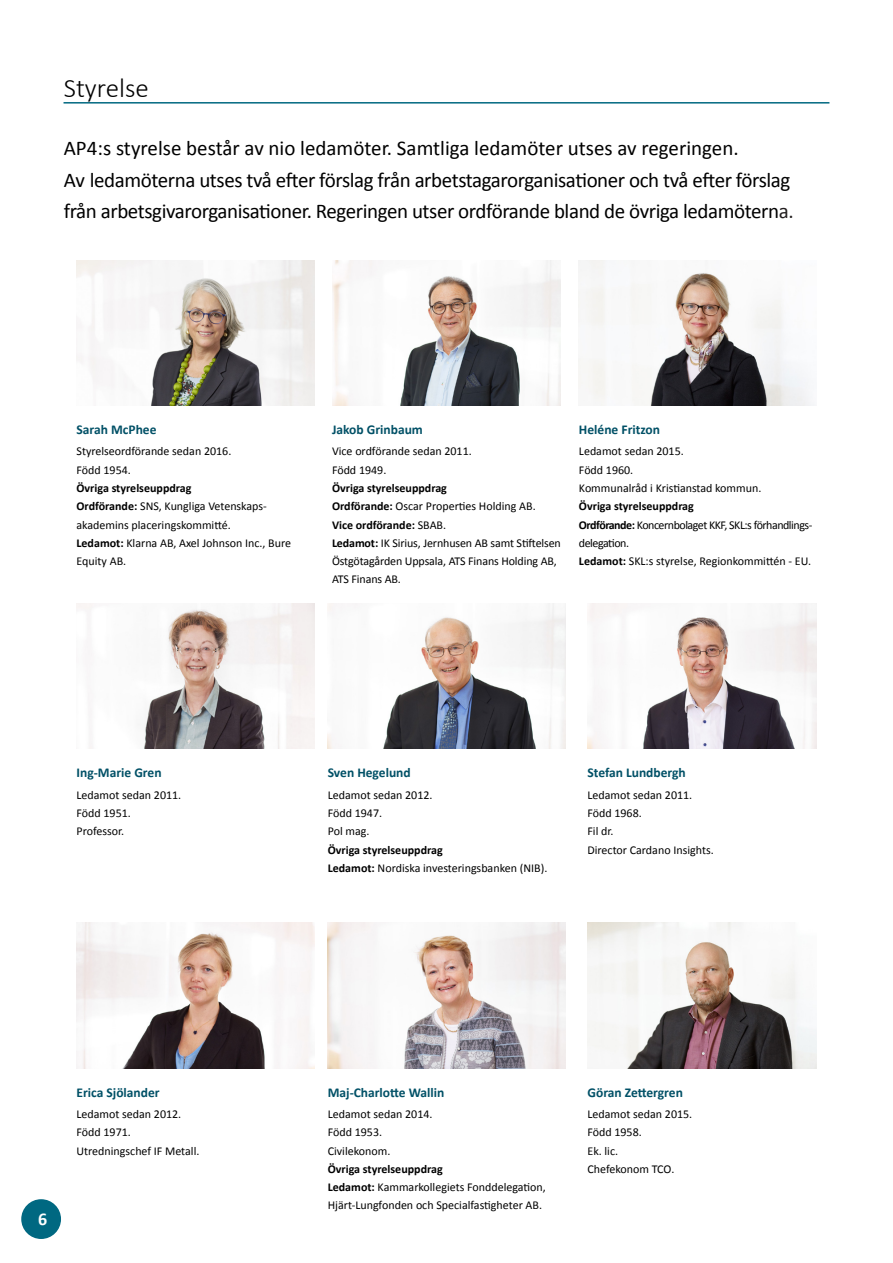
<style>
.page{position:relative;width:893px;height:1263px;background:#fff}
.page>*{position:absolute;margin:0;border:0;box-sizing:border-box;transform-origin:0 0}
.t1{font:300 27px "Calibri";color:#000}
.t2{font:21px/31.5px "Calibri";letter-spacing:-.02em;color:#000}
.t3{font:700 18px "Calibri";color:#fff}
.t4{font:700 13.5px "Calibri";color:#005066}
.t5{font:12px/18.3px "Calibri";color:#000}
.t6{font:12px/18.3px "Calibri";letter-spacing:-.04em;color:#000}
.s1{color:#231f20}
.s2{font-weight:700}
</style>
<div class="page">
<div style="left:22px;top:1200px;width:38px;height:38px;background:#006881;border-radius:50%"></div>
<div style="left:21px;top:1199px;width:40px;height:40px;border:2px solid #006881;border-radius:50%"></div>
<img style="left:77px;top:260px;width:237px;height:145px">
<img style="left:332px;top:260px;width:229px;height:145px">
<img style="left:587px;top:923px;width:229px;height:145px">
<img style="left:328px;top:603px;width:237px;height:146px">
<img style="left:328px;top:923px;width:237px;height:145px">
<img style="left:587px;top:603px;width:229px;height:146px">
<img style="left:77px;top:603px;width:237px;height:146px">
<img style="left:77px;top:923px;width:237px;height:145px">
<img style="left:579px;top:260px;width:235px;height:145px">
<hr style="left:64px;top:102px;width:765px;height:2px;background:#006881">
<h1 class="t1" style="left:64px;top:71px;width:87px">Styrelse</h1>
<p class="t2" style="left:64px;top:133px;width:731px">AP4:s styrelse består av nio ledamöter. Samtliga ledamöter utses av regeringen.<br>Av ledamöterna utses två efter förslag från arbetstagarorganisationer och två efter förslag från arbetsgivarorganisationer. Regeringen utser ordförande bland de övriga ledamötern<span class="s1">a.</span></p>
<p class="t4" style="left:77px;top:421px;width:81px">Sarah McPhee</p>
<p class="t5" style="left:77px;top:442px;width:156px">Styrelseordförande sedan 2016.<br>Född 1954.</p>
<p class="t5" style="left:77px;top:479px;width:216px"><span class="s2">Övriga styrelseuppdrag<br>Ordförande:</span> SNS, Kungliga Vetenskaps&shy;akademins placeringskommitté.<br><span class="s2">Ledamot:</span> Klarna AB, Axel Johnson Inc., Bure<br>Equity AB.</p>
<p class="t4" style="left:332px;top:421px;width:92px">Jakob Grinbaum</p>
<p class="t5" style="left:332px;top:442px;width:141px">Vice ordförande sedan 2011.<br>Född 1949.</p>
<p class="t5" style="left:332px;top:479px;width:230px"><span class="s2">Övriga styrelseuppdrag<br>Ordförande:</span> Oscar Properties Holding AB.<br><span class="s2">Vice ordförande:</span> SBAB.<br><span class="s2">Ledamot:</span> IK Sirius, Jernhusen AB samt Stiftelsen Östgötagården Uppsala, ATS Finans Holding AB, ATS Finans AB.</p>
<p class="t4" style="left:579px;top:421px;width:83px">Heléne Fritzon</p>
<p class="t5" style="left:579px;top:442px;width:184px">Ledamot sedan 2015.<br>Född 1960.<br>Kommunalråd i Kristianstad kommun.</p>
<p class="t6" style="left:579px;top:497px;width:235px"><span class="s2">Övriga styrelseuppdrag<br>Ordförande:</span> Koncernbolaget KKF, SKL:s förhandlings&shy;delegation.<br><span class="s2">Ledamot:</span> SKL:s styrelse, Regionkommittén - EU.</p>
<p class="t4" style="left:77px;top:764px;width:87px">Ing-Marie Gren</p>
<p class="t5" style="left:77px;top:786px;width:106px">Ledamot sedan 2011.<br>Född 1951.<br>Professor.</p>
<p class="t4" style="left:328px;top:764px;width:85px">Sven Hegelund</p>
<p class="t5" style="left:328px;top:786px;width:106px">Ledamot sedan 2012.<br>Född 1947.<br>Pol mag.</p>
<p class="t5" style="left:328px;top:840px;width:221px"><span class="s2">Övriga styrelseuppdrag<br>Ledamot:</span> Nordiska investeringsbanken (NIB).</p>
<p class="t4" style="left:587px;top:764px;width:100px">Stefan Lundbergh</p>
<p class="t5" style="left:587px;top:786px;width:128px">Ledamot sedan 2011.<br>Född 1968.<br>Fil dr.<br>Director Cardano Insights.</p>
<h3 class="t3" style="left:38px;top:1207px;width:11px">6</h3>
<p class="t4" style="left:77px;top:1083px;width:85px">Erica Sjölander</p>
<p class="t5" style="left:77px;top:1105px;width:124px">Ledamot sedan 2012.<br>Född 1971.<br>Utredningschef IF Metall.</p>
<p class="t4" style="left:328px;top:1083px;width:118px">Maj-Charlotte Wallin</p>
<p class="t5" style="left:328px;top:1105px;width:106px">Ledamot sedan 2014.<br>Född 1953.<br>Civilekonom.</p>
<p class="t5" style="left:328px;top:1160px;width:220px"><span class="s2">Övriga styrelseuppdrag<br>Ledamot:</span> Kammarkollegiets Fonddelegation,<br>Hjärt-Lungfonden och Specialfastigheter AB.</p>
<p class="t4" style="left:587px;top:1083px;width:97px">Göran Zettergren</p>
<p class="t5" style="left:587px;top:1105px;width:106px">Ledamot sedan 2015.<br>Född 1958.<br>Ek. lic.<br>Chefekonom TCO.</p>
</div>
